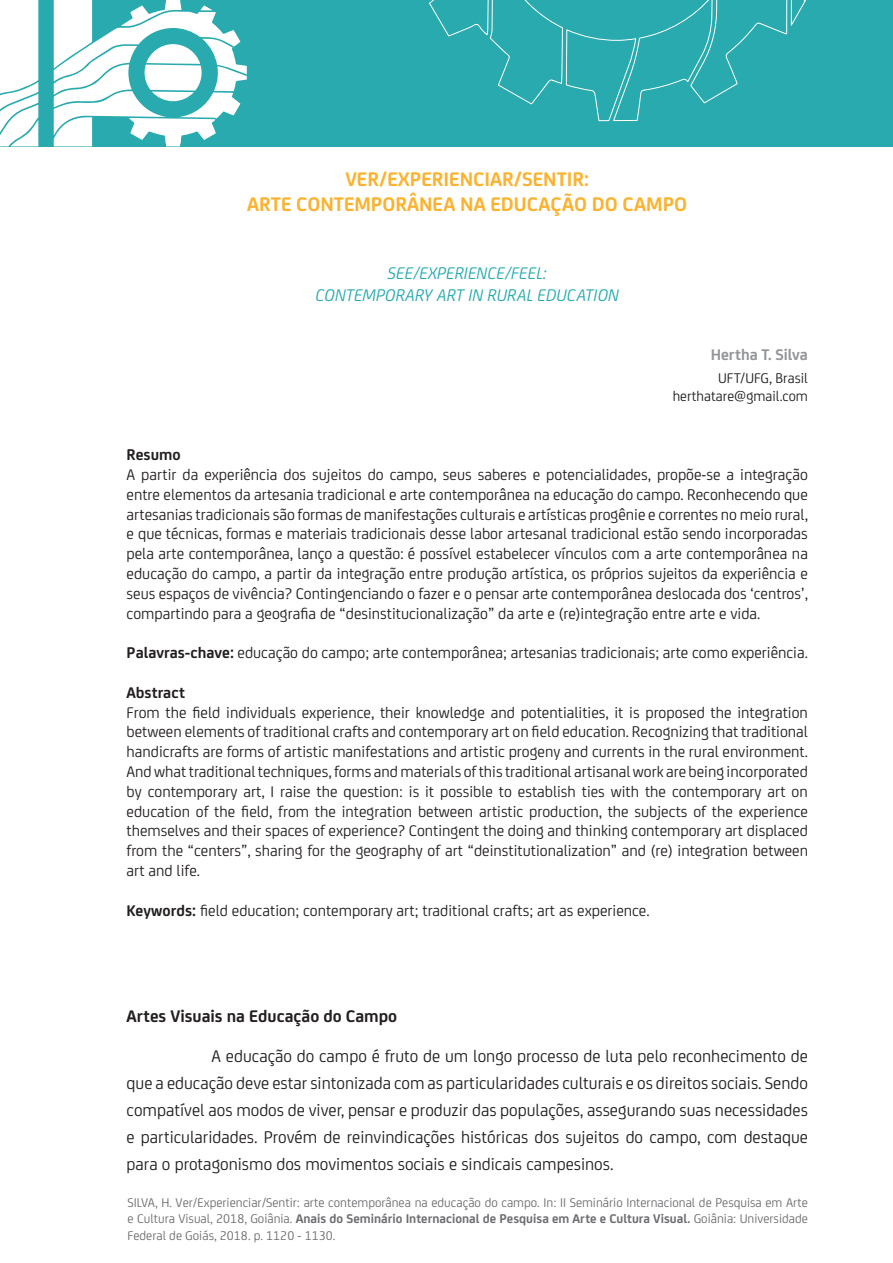
<style>
.page{position:relative;width:893px;height:1263px;background:#fff}
.page>*{position:absolute;margin:0;border:0;box-sizing:border-box;transform-origin:0 0}
.titulos_artigo{font:700 21px "FS Joey";color:#fbb22e}
.texto_corrido{font:18px/27px "FS Joey";color:#231f20;text-align:justify}
.titulos_artigo_Ingle{font:italic 18px "FS Joey";color:#28aaae}
.texto_corrido-2{font:700 18px "FS Joey";color:#231f20}
.resumo{font:16.5px/19.8px "FS Joey";color:#231f20;text-align:justify}
.resumo-2{font:700 16.5px "FS Joey";color:#231f20}
.Autor_a{font:700 16.5px "FS Joey";color:#939598}
.resumo-3{font:15px "FS Joey";color:#231f20}
.t1{font:13.5px/16.2px "FS Joey";color:#6c6d70;text-align:justify}
.s1{font-weight:700}
</style>
<div class="page">
<div style="left:0;top:0;width:893px;height:146px;background:#28aaae"></div>
<svg style="left:0;top:0;width:38px;height:146px;background:#f4fafa"></svg>
<svg style="left:54px;top:0;width:193px;height:146px"></svg>
<svg style="left:429px;top:0;width:377px;height:122px"></svg>
<p class="titulos_artigo" style="left:345px;top:163px;width:245px">VER/EXPERIENCIAR/SENTIR:</p>
<p class="titulos_artigo" style="left:247px;top:188px;width:441px">ARTE CONTEMPORÂNEA NA EDUCAÇÃO DO CAMPO</p>
<p class="titulos_artigo_Ingle" style="left:387px;top:261px;width:161px">SEE/EXPERIENCE/FEEL:</p>
<p class="titulos_artigo_Ingle" style="left:315px;top:283px;width:305px">CONTEMPORARY ART IN RURAL EDUCATION</p>
<p class="Autor_a" style="left:711px;top:343px;width:99px">Hertha T. Silva</p>
<p class="resumo-3" style="left:718px;top:367px;width:91px">UFT/UFG, Brasil</p>
<p class="resumo-3" style="left:673px;top:385px;width:137px">herthatare@gmail.com</p>
<p class="resumo-2" style="left:127px;top:442px;width:56px">Resumo</p>
<p class="resumo" style="left:127px;top:464px;width:683px">A partir da experiência dos sujeitos do campo, seus saberes e potencialidades, propõe-se a integração entre elementos da artesania tradicional e arte contemporânea na educação do campo. Reconhecendo que artesanias tradicionais são formas de manifestações culturais e artísticas progênie e correntes no meio rural, e que técnicas, formas e materiais tradicionais desse labor artesanal tradicional estão sendo incorporadas pela arte contemporânea, lanço a questão: é possível estabelecer vínculos com a arte contemporânea na educação do campo, a partir da integração entre produção artística, os próprios sujeitos da experiência e seus espaços de vivência? Contingenciando o fazer e o pensar arte contemporânea deslocada dos ‘centros’, compartindo para a geografia de “desinstitucionalização” da arte e (re)integração entre arte e vida.</p>
<p class="resumo" style="left:127px;top:642px;width:683px"><span class="s1">Palavras-chave:</span> educação do campo; arte contemporânea; artesanias tradicionais; arte como experiência.</p>
<p class="resumo-2" style="left:127px;top:680px;width:60px">Abstract</p>
<p class="resumo" style="left:127px;top:701px;width:683px">From the field individuals experience, their knowledge and potentialities, it is proposed the integration between elements of traditional crafts and contemporary art on field education. Recognizing that traditional handicrafts are forms of artistic manifestations and artistic progeny and currents in the rural environment.<br>And what traditional techniques, forms and materials of this traditional artisanal work are being incorporated by contemporary art, I raise the question: is it possible to establish ties with the contemporary art on education of the field, from the integration between artistic production, the subjects of the experience themselves and their spaces of experience? Contingent the doing and thinking contemporary art displaced from the “centers”, sharing for the geography of art “deinstitutionalization” and (re) integration between art and life.</p>
<p class="resumo" style="left:127px;top:899px;width:525px"><span class="s1">Keywords:</span> field education; contemporary art; traditional crafts; art as experience.</p>
<p class="texto_corrido-2" style="left:127px;top:1003px;width:272px">Artes Visuais na Educação do Campo</p>
<p class="texto_corrido" style="left:127px;top:1041px;width:683px;text-indent:85px">A educação do campo é fruto de um longo processo de luta pelo reconhecimento de que a educação deve estar sintonizada com as particularidades culturais e os direitos sociais. Sendo compatível aos modos de viver, pensar e produzir das populações, assegurando suas necessidades e particularidades. Provém de reinvindicações históricas dos sujeitos do campo, com destaque para o protagonismo dos movimentos sociais e sindicais campesinos.</p>
<p class="t1" style="left:128px;top:1194px;width:682px">SILVA, H. Ver/Experienciar/Sentir: arte contemporânea na educação do campo. In: II Seminário Internacional de Pesquisa em Arte e Cultura Visual, 2018, Goiânia. <span class="s1">Anais do Seminário Internacional de Pesquisa em Arte e Cultura Visual.</span> Goiânia: Universidade Federal de Goiás, 2018. p. 1120 - 1130.</p>
</div>
